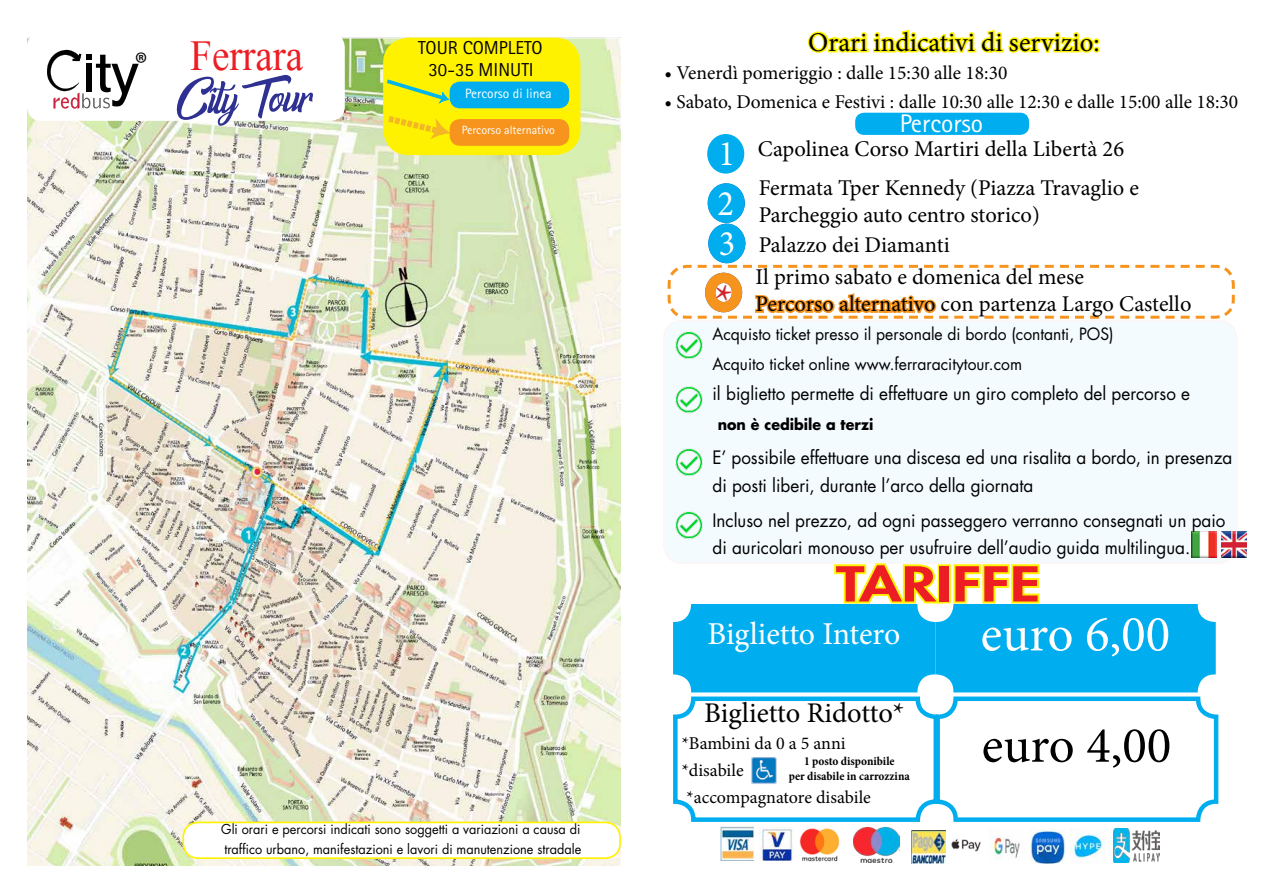
<style>
.page{position:relative;width:1263px;height:893px;background:#fff}
.page>*{position:absolute;margin:0;border:0;box-sizing:border-box;transform-origin:0 0}
.t1{font:51px "Minion Pro";color:#fff}
.t2{font:51px "Minion Pro";color:#000}
.t3{font:800 46.8px "Futura";color:#ed1d24;scale:1.33 1}
.t4{font:45px "Minion Pro";color:#d2232a}
.t5{font:43.65px "Mongolian Baiti";color:#ed1d24;scale:.9 1}
.t6{font:36px/49.2px "Minion Pro";color:#fffffe;scale:.95 1}
.t7{font:31.8px "Minion Pro";letter-spacing:-.005em;color:#fff}
.t8{font:31.65px "Myriad Pro";color:#000;scale:.96 1}
.t9{font:28.5px "Minion Pro";color:#000}
.t10{font:27px "Minion Pro";color:#000}
.t11{font:25.5px "Rotis Sans Serif";color:#fff}
.t12{font:22.5px/39.2px "Minion Pro";color:#000}
.t13{font:19.5px "Minion Pro";color:#000}
.t14{font:18.75px/22.5px "Rotis Sans Serif";color:#000;text-align:center}
.t15{font:18px/27.3px "Futura";color:#000;scale:.95 1}
.t16{font:18px/27px "Minion Pro";color:#000}
.t17{font:16.5px/30px "Futura";color:#000;scale:.95 1}
.t18{font:700 15px "Futura";color:#000;scale:.95 1}
.t19{font:13.5px "Rotis Sans Serif";color:#fff}
.t20{font:13.35px/19.6px "Futura";color:#000;scale:.95 1}
.t21{font:700 condensed 12.3px "Minion Pro";color:#000}
.t22{font:12px "Rotis Sans Serif";color:#fff}
</style>
<div class="page">
<img style="left:27px;top:37px;width:594px;height:829px">
<div style="left:664px;top:320px;width:573px;height:243px;background:#f3fbfe;border-radius:18px"></div>
<div style="left:663px;top:320px;width:574px;height:244px;border:2px solid #ed1d24;border-radius:18px"></div>
<svg style="left:808px;top:29px;width:291px;height:25px"></svg>
<div style="left:712px;top:139px;width:27px;height:29px;background:#00aeef;border-radius:50%"></div>
<div style="left:707px;top:134px;width:37px;height:40px;border:10px solid #00aeef;border-radius:50%"></div>
<div style="left:713px;top:188px;width:27px;height:30px;background:#00aeef;border-radius:50%"></div>
<div style="left:708px;top:183px;width:37px;height:40px;border:10px solid #00aeef;border-radius:50%"></div>
<div style="left:713px;top:229px;width:27px;height:29px;background:#00aeef;border-radius:50%"></div>
<div style="left:708px;top:224px;width:37px;height:39px;border:10px solid #00aeef;border-radius:50%"></div>
<img style="left:1192px;top:531px;width:25px;height:26px">
<img style="left:1222px;top:531px;width:25px;height:26px">
<svg style="left:832px;top:561px;width:113px;height:43px"></svg>
<div style="left:938px;top:564px;width:13px;height:39px;border:4px solid #fff200"></div>
<svg style="left:951px;top:562px;width:90px;height:42px"></svg>
<div style="left:674px;top:605px;width:260px;height:86px;background:#00aeef;border-radius:18px"></div>
<div style="left:673px;top:604px;width:262px;height:88px;border:2px solid #00aeef;border-radius:18px"></div>
<div style="left:936px;top:605px;width:279px;height:86px;background:#00aeef;border-radius:18px"></div>
<div style="left:935px;top:604px;width:281px;height:88px;border:2px solid #00aeef;border-radius:18px"></div>
<img style="left:720px;top:827px;width:34px;height:33px">
<img style="left:760px;top:827px;width:33px;height:34px">
<img style="left:799px;top:828px;width:41px;height:34px">
<img style="left:853px;top:827px;width:47px;height:35px">
<img style="left:911px;top:830px;width:70px;height:34px">
<img style="left:990px;top:834px;width:30px;height:25px">
<img style="left:1030px;top:829px;width:35px;height:35px">
<img style="left:1070px;top:832px;width:35px;height:31px">
<img style="left:1113px;top:829px;width:47px;height:34px">
<div style="left:673px;top:696px;width:265px;height:126px;border:4px solid #00aeef;border-radius:18px"></div>
<div style="left:935px;top:696px;width:283px;height:126px;border:4px solid #00aeef;border-radius:18px"></div>
<img style="left:751px;top:757px;width:26px;height:27px">
<div style="left:384px;top:39px;width:195px;height:115px;background:#fff200;border-radius:25px"></div>
<div style="left:383px;top:38px;width:197px;height:117px;border:2px solid #fff200;border-radius:25px"></div>
<img style="left:675px;top:331px;width:28px;height:28px">
<img style="left:675px;top:386px;width:28px;height:27px">
<img style="left:675px;top:448px;width:28px;height:28px">
<img style="left:675px;top:511px;width:28px;height:28px">
<div style="left:28px;top:34px;width:316px;height:86px;background:#fff;border-radius:14px"></div>
<div style="left:27px;top:33px;width:318px;height:88px;border:1px solid #fff;border-radius:14px"></div>
<svg style="left:47px;top:50px;width:92px;height:59px"></svg>
<div style="left:183px;top:822px;width:437px;height:36px;background:#fff;border-radius:15px"></div>
<div style="left:182px;top:822px;width:439px;height:37px;border:2px solid #fff200;border-radius:15px"></div>
<svg style="left:667px;top:263px;width:568px;height:56px"></svg>
<div style="left:450px;top:82px;width:119px;height:26px;background:#00aeef;border-radius:10px"></div>
<svg style="left:173px;top:74px;width:140px;height:52px"></svg>
<svg style="left:382px;top:77px;width:69px;height:69px"></svg>
<div style="left:855px;top:113px;width:174px;height:22px;background:#00aeef;border-radius:9px"></div>
<div style="left:450px;top:119px;width:119px;height:27px;background:#f7941e;border-radius:10px"></div>
<h3 class="t8" style="left:135px;top:46px;width:15px">®</h3>
<h3 class="t5" style="left:190px;top:32px;width:127px">Ferrara</h3>
<h3 class="t10" style="left:808px;top:24px;width:293px">Orari indicativi di servizio:</h3>
<p class="t13" style="left:664px;top:60px;width:344px">• Venerdì pomeriggio : dalle 15:30 alle 18:30</p>
<p class="t13" style="left:664px;top:89px;width:575px">• Sabato, Domenica e Festivi : dalle 10:30 alle 12:30 e dalle 15:00 alle 18:30</p>
<h3 class="t6" style="left:718px;top:129px;width:20px">1<br>2</h3>
<h3 class="t6" style="left:719px;top:219px;width:19px">3</h3>
<p class="t14" style="left:418px;top:36px;width:126px">TOUR COMPLETO<br>30-35 MINUTI</p>
<p class="t19" style="left:465px;top:86px;width:88px">Percorso di linea</p>
<p class="t22" style="left:462px;top:123px;width:95px">Percorso alternativo</p>
<h3 class="t11" style="left:900px;top:108px;width:85px">Percorso</h3>
<p class="t12" style="left:758px;top:129px;width:383px">Capolinea Corso Martiri della Libertà 26<br>Fermata Tper Kennedy (Piazza Travaglio e</p>
<p class="t12" style="left:759px;top:200px;width:283px;line-height:29.8px">Parcheggio auto centro storico)<br>Palazzo dei Diamanti</p>
<h3 class="t4" style="left:715px;top:271px;width:20px">*</h3>
<p class="t12" style="left:755px;top:264px;width:437px;line-height:27px">Il primo sabato e domenica del mese<br>Percorso alternativo con partenza Largo Castello</p>
<p class="t17" style="left:712px;top:319px;width:424px">Acquisto ticket presso il personale di bordo (contanti, POS)<br>Acquito ticket online www.ferraracitytour.com</p>
<p class="t15" style="left:712px;top:379px;width:504px">il biglietto permette di effettuare un giro completo del percorso e</p>
<p class="t18" style="left:718px;top:414px;width:165px">non è cedibile a terzi</p>
<p class="t15" style="left:712px;top:444px;width:549px">E’ possibile effettuare una discesa ed una risalita a bordo, in presenza di posti liberi, durante l’arco della giornata</p>
<p class="t15" style="left:712px;top:506px;width:541px">Incluso nel prezzo, ad ogni passeggero verranno consegnati un paio di auricolari monouso per usufruire dell’audio guida multilingua.</p>
<h2 class="t3" style="left:836px;top:555px;width:155px">TARIFFE</h2>
<h3 class="t7" style="left:708px;top:613px;width:194px">Biglietto Intero</h3>
<h1 class="t1" style="left:980px;top:600px;width:191px">euro 6,00</h1>
<h3 class="t9" style="left:704px;top:694px;width:202px">Biglietto Ridotto*</h3>
<p class="t16" style="left:682px;top:730px;width:191px">*Bambini da 0 a 5 anni *disabile *accompagnatore disabile</p>
<p class="t21" style="left:804px;top:752px;width:92px">1 posto disponibile</p>
<p class="t21" style="left:789px;top:767px;width:123px">per disabile in carrozzina</p>
<h1 class="t2" style="left:981px;top:711px;width:191px">euro 4,00</h1>
<p class="t20" style="left:221px;top:819px;width:380px">Gli orari e percorsi indicati sono soggetti a variazioni a causa di traffico urbano, manifestazioni e lavori di manutenzione stradale</p>
</div>
